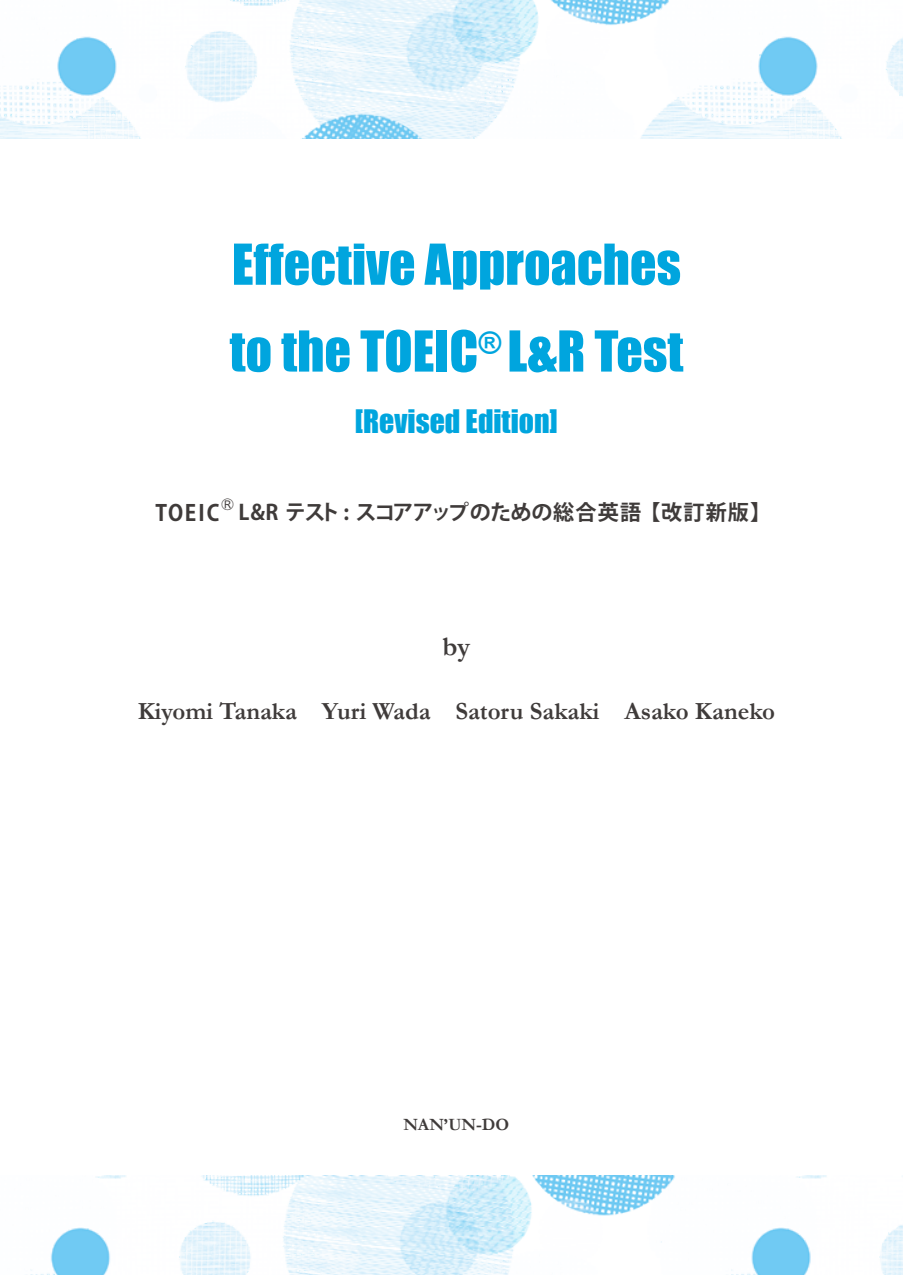
<style>
.page{position:relative;width:903px;height:1275px;background:#fff}
.page>*{position:absolute;margin:0;border:0;box-sizing:border-box;transform-origin:0 0}
.t1{font:52.15px/86.8px "Impact";color:#00a5de}
.t2{font:29.75px "Impact";color:#00a5de}
.t3{font:700 27.3px "Garamond";color:#3f3b3a}
.t4{font:700 24.85px "Garamond";color:#3f3b3a}
.t5{font:700 22.05px "Koz Go Pro";letter-spacing:.085em;color:#3f3b3a;scale:.95 1}
.t6{font:700 21px "Koz Go Pro";letter-spacing:-.025em;color:#3f3b3a}
.t7{font:700 17.32px "Garamond";color:#3f3b3a}
.t8{font:12.25px "BIZ UDP Gothic";color:#3f3b3a}
</style>
<div class="page">
<img style="left:0;top:0;width:903px;height:139px">
<img style="left:30px;top:1176px;width:873px;height:99px">
<h1 class="t1" style="left:230px;top:220px;width:455px">Effective Approaches to the TOEIC<sup>®</sup> L&amp;R Test</h1>
<p class="t2" style="left:355px;top:398px;width:205px">[Revised Edition]</p>
<p class="t5" style="left:156px;top:499px;width:69px">TOEIC</p>
<p class="t8" style="left:221px;top:498px;width:14px">®</p>
<p class="t6" style="left:238px;top:498px;width:534px">L&amp;R テスト : スコアアップのための総合英語【改訂新版】</p>
<p class="t3" style="left:442px;top:628px;width:29px">by</p>
<p class="t4" style="left:138px;top:694px;width:639px">Kiyomi Tanaka Yuri Wada Satoru Sakaki Asako Kaneko</p>
<p class="t7" style="left:404px;top:1113px;width:107px">NAN’UN-DO</p>
</div>
